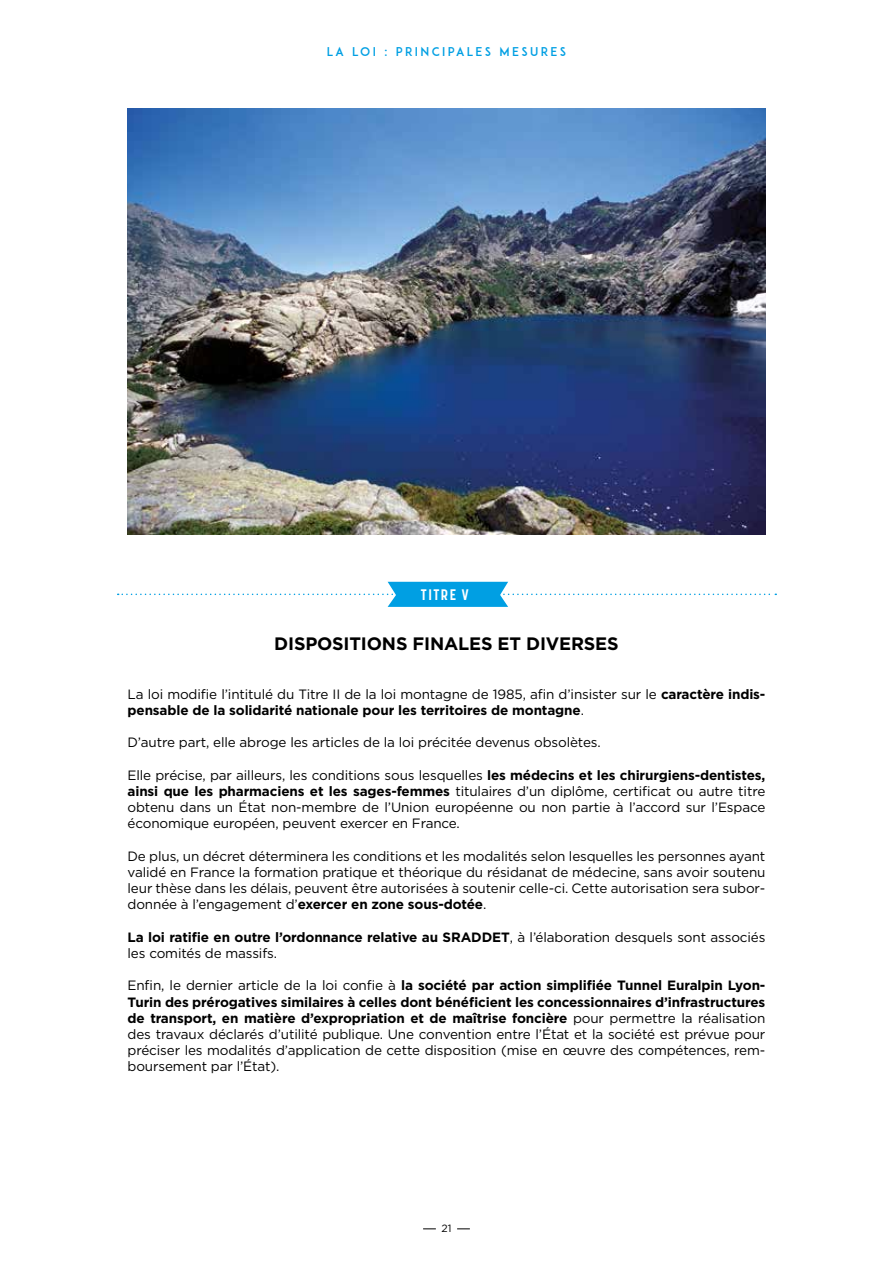
<style>
.page{position:relative;width:893px;height:1263px;background:#fff}
.page>*{position:absolute;margin:0;border:0;box-sizing:border-box;transform-origin:0 0}
.t1{font:700 18px "Gotham";letter-spacing:-.01em;color:#000}
.t2{font:700 15.15px "Korolev Condensed";letter-spacing:.1em;color:#fff}
.t3{font:13.5px/16.2px "Gotham";letter-spacing:-.01em;color:#000;text-align:justify}
.t4{font:700 13.5px/16.2px "Gotham";letter-spacing:-.01em;color:#000}
.t5{font:12px "ADAM.CGPRO";letter-spacing:.2em;color:#009fe3}
.t6{font:10.5px "Gotham";color:#000}
.s1{font-weight:400}
.s2{font-weight:700}
</style>
<div class="page">
<svg style="left:457px;top:1228px;width:13px;height:1px"></svg>
<svg style="left:423px;top:1228px;width:13px;height:1px"></svg>
<img style="left:127px;top:108px;width:639px;height:427px">
<svg style="left:118px;top:582px;width:658px;height:25px"></svg>
<p class="t5" style="left:327px;top:45px;width:241px">LA LOI : PRINCIPALES MESURES</p>
<p class="t2" style="left:421px;top:586px;width:49px">TITRE V</p>
<h1 class="t1" style="left:274px;top:632px;width:346px">DISPOSITIONS FINALES ET DIVERSES</h1>
<p class="t4" style="left:128px;top:686px;width:639px"><span class="s1">La loi modifie l’intitulé du Titre II de la loi montagne de 1985, afin d’insister sur le</span> caractère indis&shy;pensable de la solidarité nationale pour les territoires de montagne<span class="s1">.</span></p>
<p class="t3" style="left:128px;top:734px;width:475px">D’autre part, elle abroge les articles de la loi précitée devenus obsolètes.</p>
<p class="t3" style="left:128px;top:766px;width:639px">Elle précise, par ailleurs, les conditions sous lesquelles <span class="s2">les médecins et les chirurgiens-dentistes, ainsi que les pharmaciens et les sages-femmes</span> titulaires d’un diplôme, certificat ou autre titre obtenu dans un État non-membre de l’Union européenne ou non partie à l’accord sur l’Espace économique européen, peuvent exercer en France.</p>
<p class="t3" style="left:128px;top:847px;width:639px">De plus, un décret déterminera les conditions et les modalités selon lesquelles les personnes ayant validé en France la formation pratique et théorique du résidanat de médecine, sans avoir soutenu leur thèse dans les délais, peuvent être autorisées à soutenir celle-ci. Cette autorisation sera subor&shy;donnée à l’engagement d’<span class="s2">exercer en zone sous-dotée</span>.</p>
<p class="t3" style="left:128px;top:928px;width:639px"><span class="s2">La loi ratifie en outre l’ordonnance relative au SRADDET</span>, à l’élaboration desquels sont associés les comités de massifs.</p>
<p class="t3" style="left:128px;top:977px;width:639px">Enfin, le dernier article de la loi confie à <span class="s2">la société par action simplifiée Tunnel Euralpin Lyon-Turin des prérogatives similaires à celles dont bénéficient les concessionnaires d’infrastructures de transport, en matière d’expropriation et de maîtrise foncière</span> pour permettre la réalisation des travaux déclarés d’utilité publique. Une convention entre l’État et la société est prévue pour préciser les modalités d’application de cette disposition (mise en œuvre des compétences, rem&shy;boursement par l’État).</p>
<p class="t6" style="left:441px;top:1222px;width:12px">21</p>
</div>
